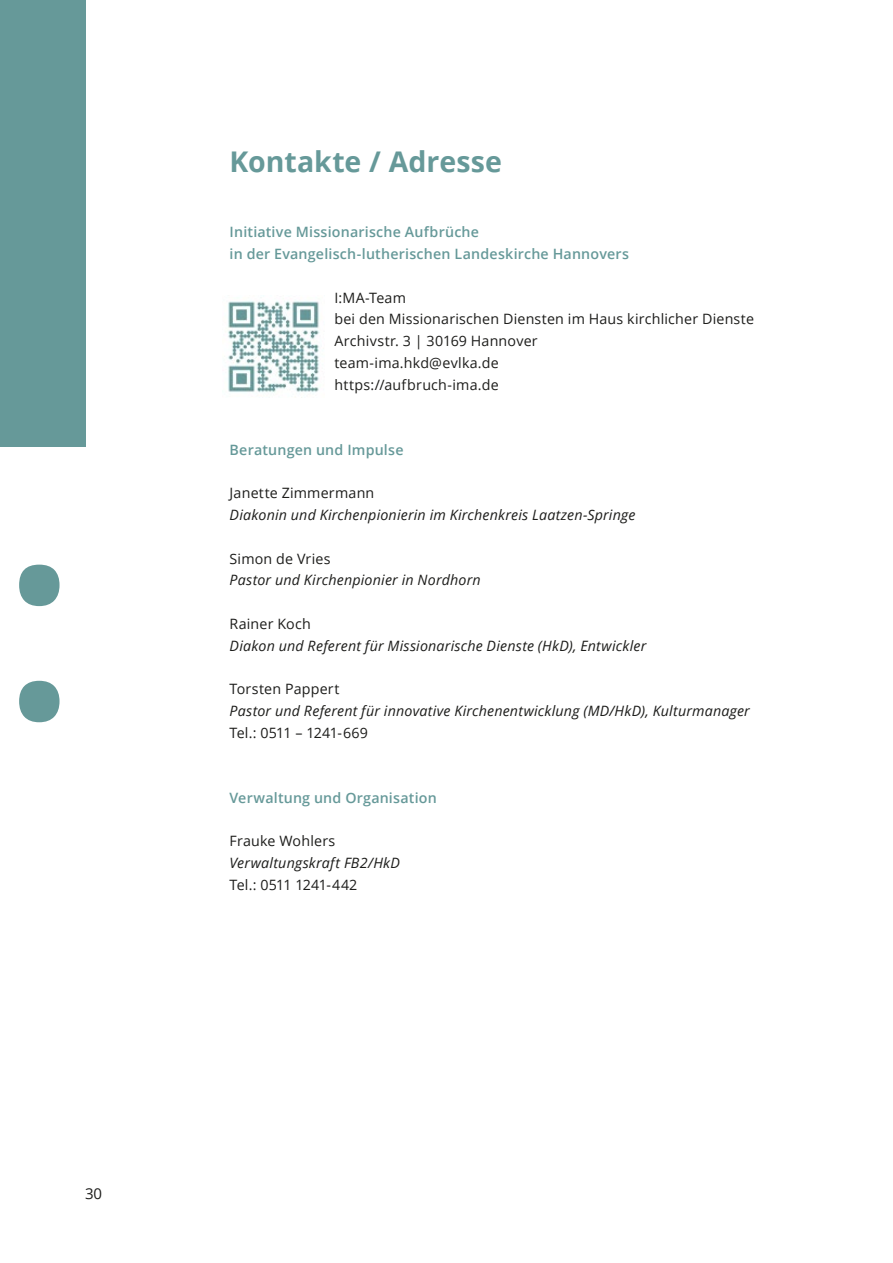
<style>
.page{position:relative;width:893px;height:1263px;background:#fff}
.page>*{position:absolute;margin:0;border:0;box-sizing:border-box;transform-origin:0 0}
.t1{font:700 28.5px "Open Sans";color:#699}
.t2{font:15px "Open Sans";color:#1d1d1b}
.t3{font:italic 14.25px "Open Sans";letter-spacing:.015em;color:#1d1d1b}
.t4{font:14.25px/21.8px "Open Sans";letter-spacing:.015em;color:#1d1d1b}
.t5{font:600 14.25px/21.8px "Open Sans";letter-spacing:.015em;color:#699}
.t6{font:14.25px "Open Sans";letter-spacing:-.01em;color:#1d1d1b}
</style>
<div class="page">
<div style="left:0;top:0;width:85px;height:446px;background:#699"></div>
<svg style="left:19px;top:565px;width:41px;height:157px"></svg>
<img style="left:228px;top:301px;width:92px;height:92px">
<p class="t2" style="left:85px;top:1183px;width:19px">30</p>
<h1 class="t1" style="left:230px;top:142px;width:274px">Kontakte / Adresse</h1>
<p class="t5" style="left:230px;top:221px;width:401px">Initiative Missionarische Aufbrüche<br>in der Evangelisch-lutherischen Landeskirche Hannovers</p>
<p class="t4" style="left:334px;top:286px;width:421px">I:MA-Team<br>bei den Missionarischen Diensten im Haus kirchlicher Dienste<br>Archivstr. 3 | 30169 Hannover<br>team-ima.hkd@evlka.de<br>https://aufbruch-ima.de</p>
<p class="t5" style="left:230px;top:438px;width:176px">Beratungen und Impulse</p>
<p class="t4" style="left:230px;top:482px;width:146px">Janette Zimmermann</p>
<p class="t3" style="left:230px;top:505px;width:407px">Diakonin und Kirchenpionierin im Kirchenkreis Laatzen-Springe</p>
<p class="t4" style="left:230px;top:547px;width:102px">Simon de Vries</p>
<p class="t3" style="left:230px;top:570px;width:253px">Pastor und Kirchenpionier in Nordhorn</p>
<p class="t4" style="left:230px;top:612px;width:83px">Rainer Koch</p>
<p class="t3" style="left:230px;top:636px;width:418px">Diakon und Referent für Missionarische Dienste (HkD), Entwickler</p>
<p class="t4" style="left:230px;top:678px;width:111px">Torsten Pappert</p>
<p class="t3" style="left:230px;top:701px;width:522px">Pastor und Referent für innovative Kirchenentwicklung (MD/HkD), Kulturmanager</p>
<p class="t6" style="left:230px;top:723px;width:140px">Tel.: 0511 – 1241-669</p>
<p class="t5" style="left:230px;top:786px;width:209px">Verwaltung und Organisation</p>
<p class="t4" style="left:230px;top:830px;width:107px">Frauke Wohlers</p>
<p class="t3" style="left:230px;top:853px;width:172px">Verwaltungskraft FB2/HkD</p>
<p class="t6" style="left:230px;top:875px;width:129px">Tel.: 0511 1241-442</p>
</div>
